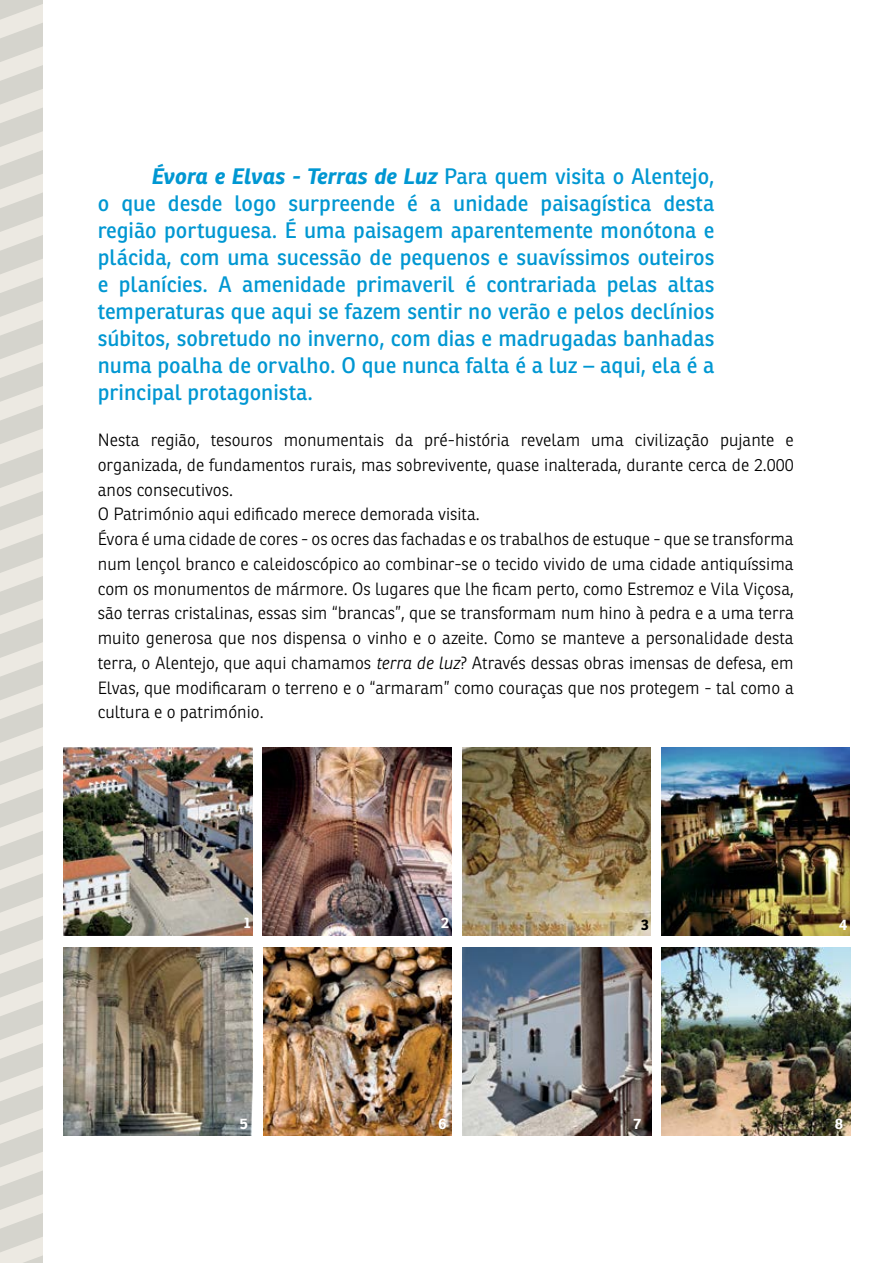
<style>
.page{position:relative;width:893px;height:1263px;background:#fff}
.page>*{position:absolute;margin:0;border:0;box-sizing:border-box;transform-origin:0 0}
.t1{font:21.75px/27px "Ronnia Basic Rg";color:#0097d2;text-align:justify}
.t2{font:300 17.25px/24.8px "Ronnia Basic";color:#000}
.t3{font:700 15px "Ronnia Basic";color:#fff}
.t4{font:700 15px "Ronnia Basic";color:#000}
.s1{font-family:"Ronnia Basic";font-weight:700;font-style:italic}
.s2{font-style:italic}
</style>
<div class="page">
<img style="left:64px;top:747px;width:188px;height:188px">
<img style="left:263px;top:747px;width:188px;height:188px">
<img style="left:462px;top:747px;width:188px;height:188px">
<img style="left:661px;top:747px;width:189px;height:188px">
<img style="left:64px;top:947px;width:188px;height:189px">
<img style="left:263px;top:947px;width:189px;height:189px">
<img style="left:463px;top:947px;width:188px;height:189px">
<img style="left:662px;top:947px;width:188px;height:189px">
<svg style="left:0;top:0;width:43px;height:1263px"></svg>
<p class="t1" style="left:98px;top:163px;width:618px;text-indent:54px"><span class="s1">Évora e Elvas - Terras de Luz</span> Para quem visita o Alentejo, o que desde logo surpreende é a unidade paisagística desta região portuguesa. É uma paisagem aparentemente monótona e plácida, com uma sucessão de pequenos e suavíssimos outeiros e planícies. A amenidade primaveril é contrariada pelas altas temperaturas que aqui se fazem sentir no verão e pelos declínios súbitos, sobretudo no inverno, com dias e madrugadas banhadas numa poalha de orvalho. O que nunca falta é a luz – aqui, ela é a principal protagonista.</p>
<p class="t2" style="left:98px;top:427px;width:698px">Nesta região, tesouros monumentais da pré-história revelam uma civilização pujante e organizada, de fundamentos rurais, mas sobrevivente, quase inalterada, durante cerca de 2.000 anos consecutivos.<br>O Património aqui edificado merece demorada visita.<br>Évora é uma cidade de cores - os ocres das fachadas e os trabalhos de estuque - que se transforma num lençol branco e caleidoscópico ao combinar-se o tecido vivido de uma cidade antiquíssima com os monumentos de mármore. Os lugares que lhe ficam perto, como Estremoz e Vila Viçosa, são terras cristalinas, essas sim “brancas”, que se transformam num hino à pedra e a uma terra muito generosa que nos dispensa o vinho e o azeite. Como se manteve a personalidade desta terra, o Alentejo, que aqui chamamos <span class="s2">terra de luz</span>? Através dessas obras imensas de defesa, em Elvas, que modificaram o terreno e o “armaram” como couraças que nos protegem - tal como a cultura e o património.</p>
<p class="t3" style="left:244px;top:913px;width:8px">1</p>
<p class="t3" style="left:441px;top:913px;width:10px">2</p>
<p class="t4" style="left:641px;top:915px;width:9px">3</p>
<p class="t3" style="left:839px;top:915px;width:10px">4</p>
<p class="t3" style="left:240px;top:1114px;width:10px">5</p>
<p class="t3" style="left:438px;top:1114px;width:10px">6</p>
<p class="t3" style="left:633px;top:1114px;width:9px">7</p>
<p class="t3" style="left:835px;top:1114px;width:10px">8</p>
</div>
